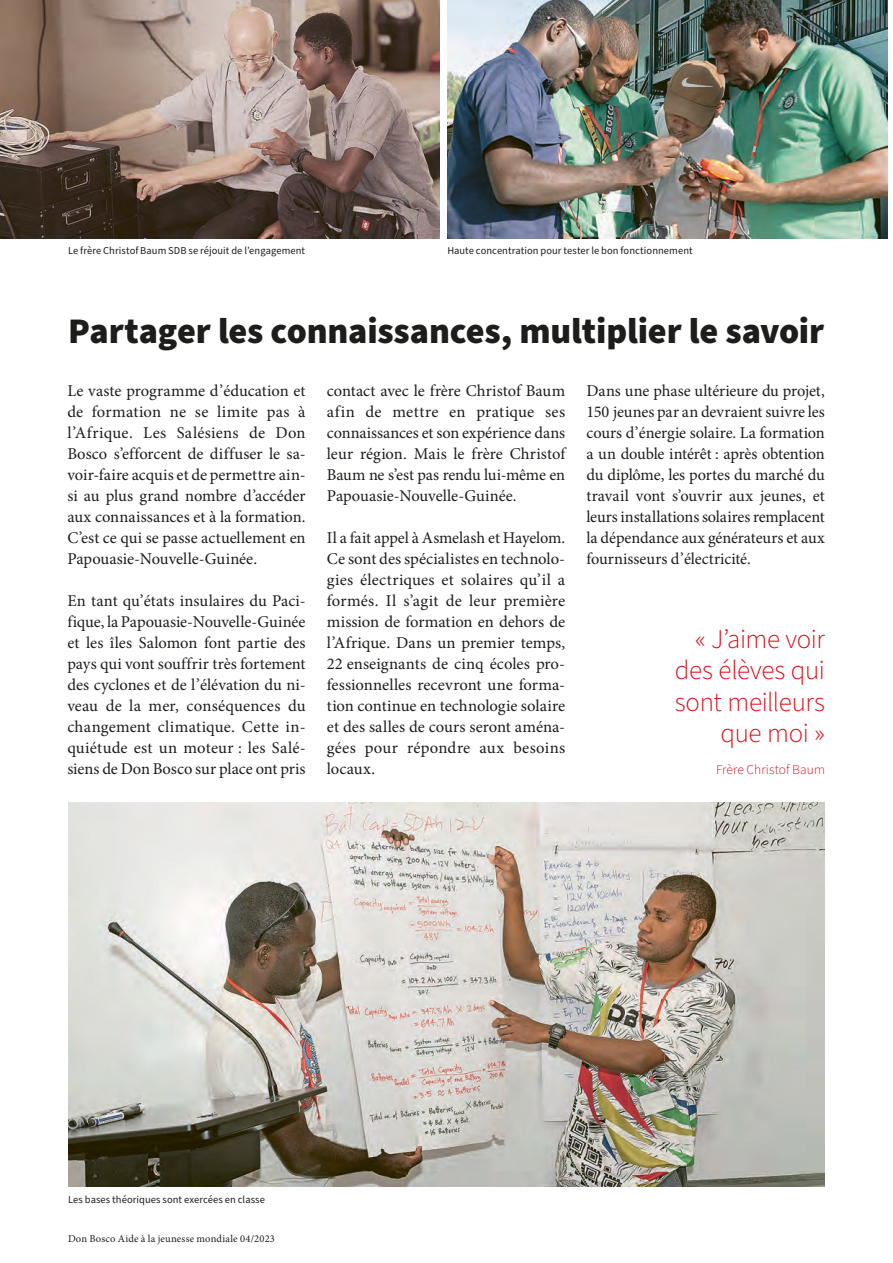
<style>
.page{position:relative;width:893px;height:1263px;background:#fff}
.page>*{position:absolute;margin:0;border:0;box-sizing:border-box;transform-origin:0 0}
.t1{font:900 36px "Source Sans Pro";letter-spacing:-.005em;color:#1d1d1b}
.t2{font:300 27px/31.5px "Source Sans Pro";letter-spacing:-.015em;color:#dc0814;text-align:right}
.t3{font:16.5px/21px "Minion Pro";color:#1d1d1b;text-align:justify}
.t4{font:300 13.5px "Source Sans Pro";color:#dc0814}
.t5{font:10.5px "Source Sans Pro";letter-spacing:.005em;color:#1d1d1b}
.t6{font:10.5px "Minion Pro";letter-spacing:.015em;color:#1d1d1b}
</style>
<div class="page">
<hr style="left:892px;top:1101px;width:1px;height:102px;background:#dc0814">
<img style="left:0;top:0;width:440px;height:238px">
<img style="left:447px;top:0;width:440px;height:238px">
<img style="left:68px;top:803px;width:757px;height:383px">
<p class="t5" style="left:68px;top:243px;width:239px">Le frère Christof Baum SDB se réjouit de l’engagement</p>
<p class="t5" style="left:447px;top:243px;width:247px">Haute concentration pour tester le bon fonctionnement</p>
<p class="t1" style="left:68px;top:306px;width:758px">Partager les connaissances, multiplier le savoir</p>
<p class="t3" style="left:67px;top:380px;width:240px">Le vaste programme d’éducation et de formation ne se limite pas à l’Afrique. Les Salésiens de Don Bosco s’efforcent de diffuser le sa&shy;voir-faire acquis et de permettre ain&shy;si au plus grand nombre d’accéder aux connaissances et à la formation.<br>C’est ce qui se passe actuellement en Papouasie-Nouvelle-Guinée.</p>
<p class="t3" style="left:67px;top:590px;width:240px">En tant qu’états insulaires du Paci&shy;fique, la Papouasie-Nouvelle-Guinée et les îles Salomon font partie des pays qui vont souffrir très fortement des cyclones et de l’élévation du ni&shy;veau de la mer, conséquences du changement climatique. Cette in&shy;quiétude est un moteur : les Salé&shy;siens de Don Bosco sur place ont pris</p>
<p class="t3" style="left:327px;top:380px;width:240px">contact avec le frère Christof Baum afin de mettre en pratique ses connaissances et son expérience dans leur région. Mais le frère Christof Baum ne s’est pas rendu lui-même en Papouasie-Nouvelle-Guinée.</p>
<p class="t3" style="left:327px;top:527px;width:240px">Il a fait appel à Asmelash et Hayelom.<br>Ce sont des spécialistes en technolo&shy;gies électriques et solaires qu’il a formés. Il s’agit de leur première mission de formation en dehors de l’Afrique. Dans un premier temps, 22 enseignants de cinq écoles pro&shy;fessionnelles recevront une forma&shy;tion continue en technologie solaire et des salles de cours seront aména&shy;gées pour répondre aux besoins locaux.</p>
<p class="t3" style="left:586px;top:380px;width:240px">Dans une phase ultérieure du projet, 150 jeunes par an devraient suivre les cours d’énergie solaire. La formation a un double intérêt : après obtention du diplôme, les portes du marché du travail vont s’ouvrir aux jeunes, et leurs installations solaires remplacent la dépendance aux générateurs et aux fournisseurs d’électricité.</p>
<p class="t2" style="left:675px;top:624px;width:152px">« J’aime voir des élèves qui sont meilleurs que moi »</p>
<p class="t4" style="left:716px;top:760px;width:110px">Frère Christof Baum</p>
<p class="t5" style="left:68px;top:1193px;width:199px">Les bases théoriques sont exercées en classe</p>
<p class="t6" style="left:68px;top:1231px;width:208px">Don Bosco Aide à la jeunesse mondiale 04/2023</p>
</div>
